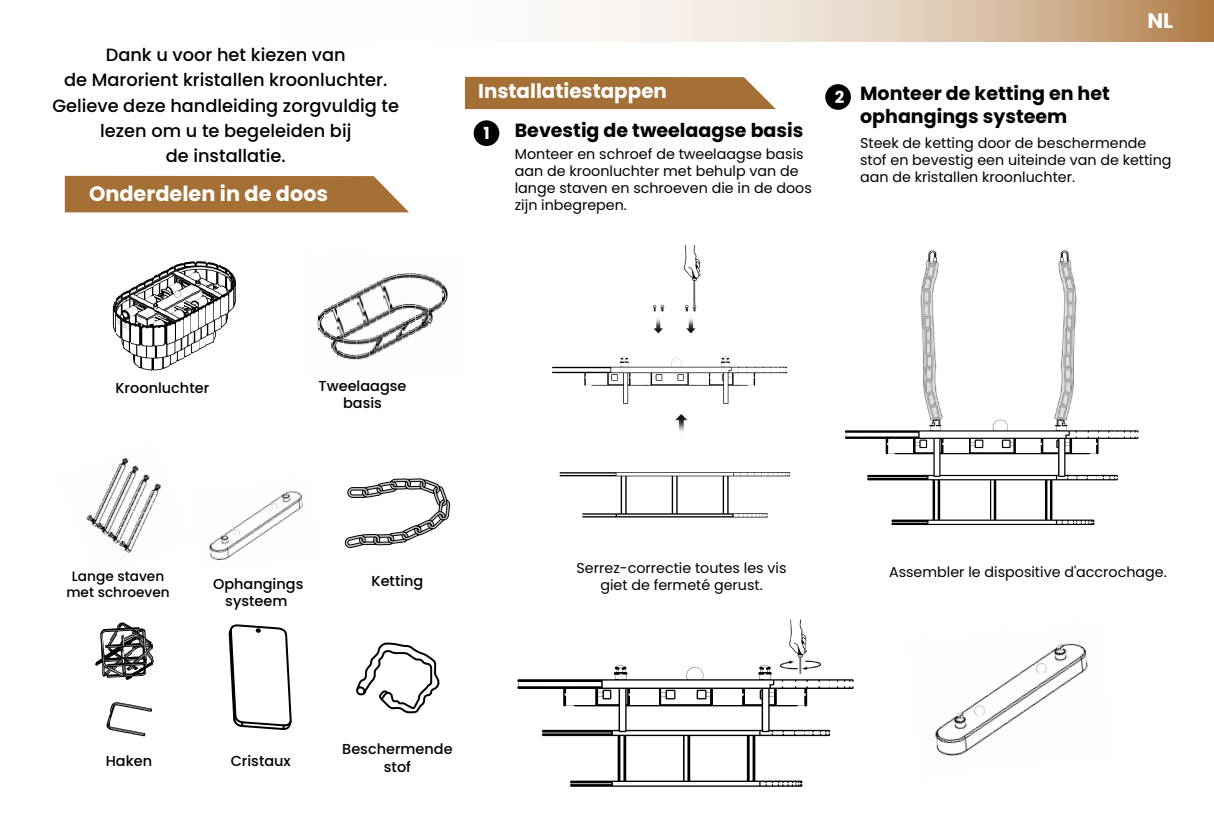
<style>
.page{position:relative;width:1214px;height:817px;background:#fff}
.page>*{position:absolute;margin:0;border:0;box-sizing:border-box;transform-origin:0 0}
.t1{font:700 21px "Poppins";color:#fff}
.t2{font:700 20.8px "Poppins";color:#fff}
.t3{font:700 19.8px "Poppins";color:#fff}
.t4{font:700 19px/22.8px "Poppins";color:#000}
.t5{font:500 17.8px/25.2px "Poppins";color:#000;text-align:center}
.t6{font:700 16.6px "Poppins";color:#fff}
.t7{font:500 14.4px/17.4px "Poppins";color:#000;text-align:center}
.t8{font:14.2px/17.2px "Poppins";color:#000}
.t9{font:500 13.6px/16.4px "Poppins";color:#000;text-align:center}
</style>
<div class="page">
<img style="left:517px;top:665px;width:337px;height:122px">
<img style="left:844px;top:419px;width:295px;height:106px">
<img style="left:112px;top:261px;width:124px;height:110px">
<svg style="left:571px;top:0;width:642px;height:42px;background:#dfcbb6"></svg>
<div style="left:825px;top:84px;width:25px;height:26px;background:#000;border-radius:50%"></div>
<div style="left:473px;top:120px;width:26px;height:26px;background:#000;border-radius:50%"></div>
<div style="left:465px;top:77px;width:311px;height:32px;background:#a57035"></div>
<div style="left:65px;top:176px;width:344px;height:36px;background:#a57035"></div>
<img style="left:653px;top:245px;width:48px;height:89px">
<img style="left:675px;top:414px;width:13px;height:18px">
<svg style="left:356px;top:642px;width:84px;height:72px"></svg>
<svg style="left:228px;top:624px;width:64px;height:106px"></svg>
<svg style="left:344px;top:478px;width:106px;height:70px"></svg>
<img style="left:317px;top:311px;width:6px;height:24px">
<img style="left:323px;top:304px;width:13px;height:50px">
<img style="left:336px;top:297px;width:13px;height:62px">
<img style="left:349px;top:273px;width:99px;height:87px">
<img style="left:95px;top:622px;width:59px;height:115px">
<img style="left:123px;top:547px;width:10px;height:4px">
<img style="left:114px;top:542px;width:22px;height:5px">
<img style="left:109px;top:537px;width:29px;height:5px">
<img style="left:101px;top:532px;width:39px;height:5px">
<img style="left:96px;top:527px;width:47px;height:5px">
<img style="left:91px;top:522px;width:54px;height:5px">
<img style="left:86px;top:518px;width:61px;height:4px">
<img style="left:86px;top:513px;width:63px;height:5px">
<img style="left:96px;top:508px;width:56px;height:5px">
<img style="left:98px;top:484px;width:63px;height:24px">
<img style="left:98px;top:484px;width:62px;height:19px">
<img style="left:98px;top:483px;width:60px;height:15px">
<img style="left:98px;top:483px;width:58px;height:10px">
<img style="left:98px;top:483px;width:56px;height:6px">
<img style="left:98px;top:479px;width:54px;height:5px">
<img style="left:112px;top:457px;width:38px;height:22px">
<img style="left:552px;top:356px;width:235px;height:48px">
<img style="left:559px;top:472px;width:232px;height:46px">
<img style="left:780px;top:619px;width:43px;height:54px">
<img style="left:1029px;top:250px;width:61px;height:174px">
<img style="left:906px;top:250px;width:61px;height:174px">
<img style="left:297px;top:491px;width:6px;height:20px">
<img style="left:287px;top:491px;width:10px;height:27px">
<img style="left:277px;top:491px;width:10px;height:34px">
<img style="left:267px;top:498px;width:10px;height:34px">
<img style="left:257px;top:505px;width:10px;height:33px">
<img style="left:247px;top:512px;width:10px;height:33px">
<img style="left:237px;top:519px;width:10px;height:33px">
<img style="left:227px;top:526px;width:10px;height:33px">
<img style="left:217px;top:532px;width:10px;height:29px">
<img style="left:209px;top:539px;width:8px;height:22px">
<img style="left:1078px;top:644px;width:10px;height:32px">
<img style="left:1062px;top:643px;width:16px;height:43px">
<img style="left:1045px;top:644px;width:17px;height:54px">
<img style="left:1029px;top:655px;width:16px;height:54px">
<img style="left:1012px;top:666px;width:17px;height:55px">
<img style="left:996px;top:678px;width:16px;height:53px">
<img style="left:979px;top:689px;width:17px;height:54px">
<img style="left:963px;top:700px;width:16px;height:54px">
<img style="left:947px;top:711px;width:16px;height:45px">
<img style="left:935px;top:722px;width:12px;height:34px">
<p class="t5" style="left:52px;top:42px;width:348px">Dank u voor het kiezen van<br>de Marorient kristallen kroonluchter.<br>Gelieve deze handleiding zorgvuldig te lezen om u te begeleiden bij<br>de installatie.</p>
<h2 class="t2" style="left:89px;top:182px;width:241px">Onderdelen in de doos</h2>
<p class="t7" style="left:115px;top:379px;width:95px">Kroonluchter</p>
<p class="t7" style="left:318px;top:377px;width:89px">Tweelaagse basis</p>
<h3 class="t3" style="left:478px;top:80px;width:190px">Installatiestappen</h3>
<p class="t6" style="left:483px;top:123px;width:8px">1</p>
<h3 class="t4" style="left:514px;top:119px;width:290px">Bevestig de tweelaagse basis</h3>
<p class="t8" style="left:514px;top:145px;width:298px">Monteer en schroef de tweelaagse basis aan de kroonluchter met behulp van de lange staven en schroeven die in de doos zijn inbegrepen.</p>
<h1 class="t1" style="left:1147px;top:8px;width:27px">NL</h1>
<p class="t6" style="left:835px;top:87px;width:11px">2</p>
<h3 class="t4" style="left:860px;top:82px;width:251px">Monteer de ketting en het ophangings systeem</h3>
<p class="t8" style="left:860px;top:134px;width:313px">Steek de ketting door de beschermende stof en bevestig een uiteinde van de ketting aan de kristallen kroonluchter.</p>
<p class="t8" style="left:576px;top:559px;width:211px">Serrez-correctie toutes les vis</p>
<p class="t9" style="left:66px;top:567px;width:105px">Lange staven met schroeven</p>
<p class="t8" style="left:889px;top:563px;width:279px">Assembler le dispositive d'accrochage.</p>
<p class="t7" style="left:371px;top:572px;width:53px">Ketting</p>
<p class="t7" style="left:213px;top:575px;width:92px">Ophangings</p>
<p class="t8" style="left:600px;top:576px;width:164px">giet de fermeté gerust.</p>
<p class="t7" style="left:225px;top:592px;width:64px">systeem</p>
<p class="t7" style="left:106px;top:752px;width:48px">Haken</p>
<p class="t7" style="left:231px;top:752px;width:62px">Cristaux</p>
<p class="t7" style="left:342px;top:740px;width:112px">Beschermende stof</p>
</div>
